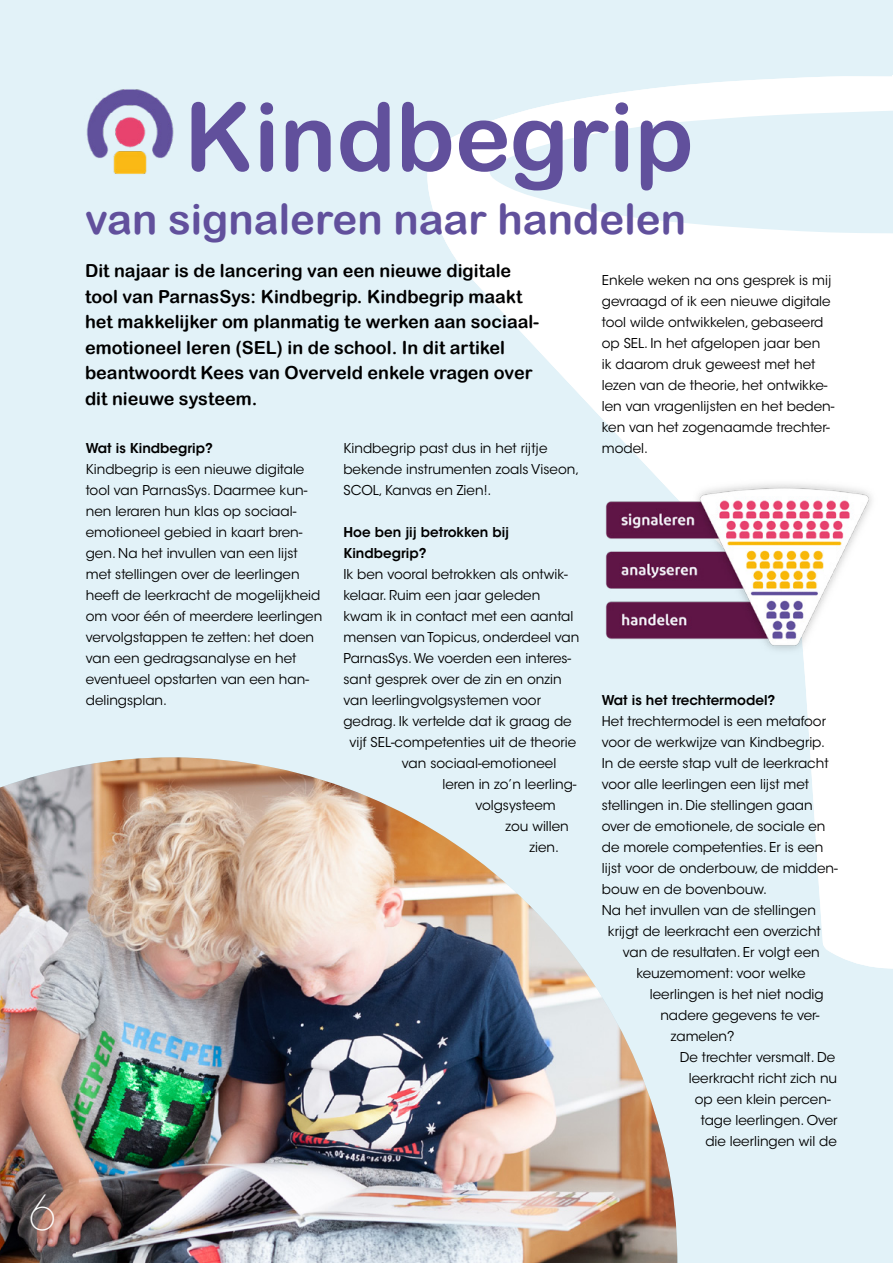
<style>
.page{position:relative;width:893px;height:1263px;background:#e2f2f8}
.page>*{position:absolute;margin:0;border:0;box-sizing:border-box;transform-origin:0 0}
.t1{font:94.5px "Arial Rounded MT Bold";color:#61509c}
.t2{font:200 48px "ITC Avant Garde Std";color:#fff}
.t3{font:42px "Arial Rounded MT Bold";color:#61509c}
.t4{font:18px/25.5px "Arial Rounded MT Bold";color:#000}
.t5{font:13.5px/21px "ITC Avant Garde Std";color:#000}
.t6{font:600 13.5px/21px "ITC Avant Garde Std";color:#000}
</style>
<div class="page">
<svg style="left:427px;top:75px;width:466px;height:894px"></svg>
<svg style="left:487px;top:111px;width:406px;height:123px"></svg>
<img style="left:0;top:757px;width:677px;height:506px">
<img style="left:591px;top:474px;width:299px;height:201px">
<img style="left:86px;top:89px;width:88px;height:85px">
<h2 class="t2" style="left:29px;top:1185px;width:28px">6</h2>
<h1 class="t1" style="left:184px;top:81px;width:511px">Kindbegrip</h1>
<h3 class="t3" style="left:85px;top:194px;width:603px">van signaleren naar handelen</h3>
<p class="t4" style="left:85px;top:258px;width:456px">Dit najaar is de lancering van een nieuwe digitale tool van ParnasSys: Kindbegrip. Kindbegrip maakt het makkelijker om planmatig te werken aan sociaal&shy;emotioneel leren (SEL) in de school. In dit artikel beantwoordt Kees van Overveld enkele vragen over dit nieuwe systeem.</p>
<p class="t6" style="left:86px;top:438px;width:129px">Wat is Kindbegrip?</p>
<p class="t5" style="left:86px;top:459px;width:238px">Kindbegrip is een nieuwe digitale tool van ParnasSys. Daarmee kun&shy;nen leraren hun klas op sociaal&shy;emotioneel gebied in kaart bren&shy;gen. Na het invullen van een lijst met stellingen over de leerlingen heeft de leerkracht de mogelijkheid om voor één of meerdere leerlingen vervolgstappen te zetten: het doen van een gedragsanalyse en het eventueel opstarten van een han&shy;delingsplan.</p>
<p class="t5" style="left:343px;top:438px;width:237px">Kindbegrip past dus in het rijtje bekende instrumenten zoals Viseon,<br>SCOL, Kanvas en Zien!.</p>
<p class="t6" style="left:343px;top:522px;width:167px">Hoe ben jij betrokken bij<br>Kindbegrip?</p>
<p class="t5" style="left:343px;top:564px;width:226px">Ik ben vooral betrokken als ontwik-</p>
<p class="t5" style="left:343px;top:585px;width:198px">kelaar. Ruim een jaar geleden</p>
<p class="t5" style="left:343px;top:606px;width:232px">kwam ik in contact met een aantal</p>
<p class="t5" style="left:343px;top:627px;width:238px">mensen van Topicus, onderdeel van</p>
<p class="t5" style="left:343px;top:648px;width:229px">ParnasSys. We voerden een interes-</p>
<p class="t5" style="left:343px;top:669px;width:220px">sant gesprek over de zin en onzin</p>
<p class="t5" style="left:343px;top:690px;width:199px">van leerlingvolgsystemen voor</p>
<p class="t5" style="left:343px;top:711px;width:230px">gedrag. Ik vertelde dat ik graag de</p>
<p class="t5" style="left:349px;top:732px;width:228px">vijf SEL-competenties uit de theorie</p>
<p class="t5" style="left:402px;top:753px;width:156px">van sociaal-emotioneel</p>
<p class="t5" style="left:442px;top:774px;width:136px">leren in zo’n leerling-</p>
<p class="t5" style="left:475px;top:795px;width:82px">volgsysteem</p>
<p class="t5" style="left:505px;top:816px;width:65px">zou willen</p>
<p class="t5" style="left:529px;top:837px;width:31px">zien.</p>
<p class="t5" style="left:602px;top:270px;width:234px">Enkele weken na ons gesprek is mij gevraagd of ik een nieuwe digitale tool wilde ontwikkelen, gebaseerd op SEL. In het afgelopen jaar ben<br>ik daarom druk geweest met het lezen van de theorie, het ontwikke&shy;len van vragenlijsten en het beden&shy;ken van het zogenaamde trechter&shy;model.</p>
<p class="t6" style="left:602px;top:690px;width:175px">Wat is het trechtermodel?</p>
<p class="t5" style="left:602px;top:711px;width:226px">Het trechtermodel is een metafoor</p>
<p class="t5" style="left:602px;top:732px;width:225px">voor de werkwijze van Kindbegrip.</p>
<p class="t5" style="left:602px;top:753px;width:228px">In de eerste stap vult de leerkracht</p>
<p class="t5" style="left:602px;top:774px;width:209px">voor alle leerlingen een lijst met</p>
<p class="t5" style="left:602px;top:795px;width:212px">stellingen in. Die stellingen gaan</p>
<p class="t5" style="left:602px;top:816px;width:225px">over de emotionele, de sociale en</p>
<p class="t5" style="left:602px;top:837px;width:223px">de morele competenties. Er is een</p>
<p class="t5" style="left:602px;top:858px;width:237px">lijst voor de onderbouw, de midden-</p>
<p class="t5" style="left:602px;top:879px;width:167px">bouw en de bovenbouw.</p>
<p class="t5" style="left:602px;top:900px;width:216px">Na het invullen van de stellingen</p>
<p class="t5" style="left:608px;top:921px;width:214px">krijgt de leerkracht een overzicht</p>
<p class="t5" style="left:623px;top:942px;width:198px">van de resultaten. Er volgt een</p>
<p class="t5" style="left:636px;top:963px;width:171px">keuzemoment: voor welke</p>
<p class="t5" style="left:650px;top:984px;width:175px">leerlingen is het niet nodig</p>
<p class="t5" style="left:660px;top:1005px;width:161px">nadere gegevens te ver-</p>
<p class="t5" style="left:671px;top:1026px;width:65px">zamelen?</p>
<p class="t5" style="left:680px;top:1047px;width:157px">De trechter versmalt. De</p>
<p class="t5" style="left:689px;top:1068px;width:150px">leerkracht richt zich nu</p>
<p class="t5" style="left:695px;top:1089px;width:137px">op een klein percen-</p>
<p class="t5" style="left:701px;top:1110px;width:138px">tage leerlingen. Over</p>
<p class="t5" style="left:705px;top:1131px;width:133px">die leerlingen wil de</p>
</div>
